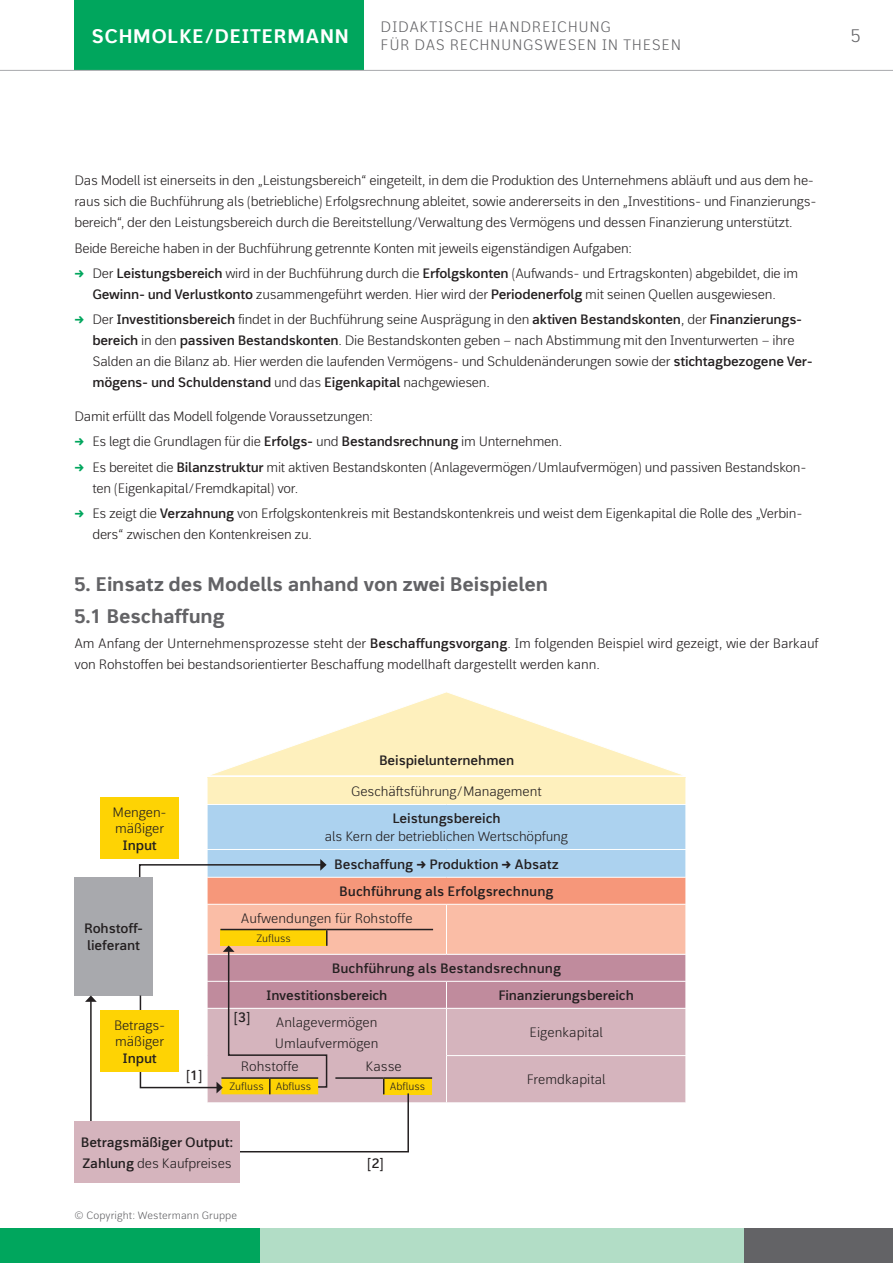
<style>
.page{position:relative;width:893px;height:1263px;background:#fff}
.page>*{position:absolute;margin:0;border:0;box-sizing:border-box;transform-origin:0 0}
.t1{font:700 19.5px/31.2px "bs Thomas Sans 1";letter-spacing:-.01em;color:#636366}
.t2{font:700 19.5px "bs Thomas Sans 1";letter-spacing:.01em;color:#fff}
.t3{font:300 18px "bs Thomas Sans 1";color:#636366}
.t4{font:300 15px/18px "bs Thomas Sans 1";letter-spacing:.04em;color:#636366}
.t5{font:300 13.5px/21px "bs Thomas Sans 1";letter-spacing:-.02em;color:#231f20}
.t6{font:600 13.5px/27.5px "bs Thomas Sans 1";letter-spacing:-.01em;color:#231f20}
.t7{font:300 13.5px/21px "bs Thomas Sans 1";color:#231f20}
.t8{font:300 10.5px "bs Thomas Sans 1";color:#231f20}
.t9{font:300 10.5px "bs Thomas Sans 1";letter-spacing:.01em;color:#636366}
.s1{font-weight:600}
.s2{font-weight:300}
</style>
<div class="page">
<div style="left:744px;top:1228px;width:149px;height:35px;background:#636366"></div>
<div style="left:74px;top:0;width:290px;height:70px;background:#00a65d"></div>
<hr style="left:0;top:70px;width:893px;height:1px;background:#a8a9ad">
<div style="left:259px;top:1228px;width:485px;height:35px;background:#b2ddc6"></div>
<div style="left:0;top:1228px;width:259px;height:35px;background:#00a65d"></div>
<div style="left:410px;top:1094px;width:276px;height:8px;background:#d5b4bd"></div>
<hr style="left:446px;top:1056px;width:1px;height:46px;background:#fff">
<div style="left:74px;top:877px;width:79px;height:118px;background:#a8a9ad"></div>
<div style="left:100px;top:798px;width:79px;height:61px;background:#fed304"></div>
<svg style="left:89px;top:1002px;width:321px;height:151px"></svg>
<svg style="left:85px;top:995px;width:12px;height:7px"></svg>
<div style="left:74px;top:1122px;width:166px;height:61px;background:#d5b4bd"></div>
<svg style="left:138px;top:692px;width:548px;height:402px"></svg>
<p class="t4" style="left:381px;top:18px;width:302px">DIDAKTISCHE HANDREICHUNG<br>FÜR DAS RECHNUNGSWESEN IN THESEN</p>
<h1 class="t2" style="left:92px;top:23px;width:259px">SCHMOLKE/DEITERMANN</h1>
<h2 class="t3" style="left:850px;top:24px;width:12px">5</h2>
<p class="t5" style="left:74px;top:171px;width:744px">Das Modell ist einerseits in den „Leistungsbereich“ eingeteilt, in dem die Produktion des Unternehmens abläuft und aus dem he&shy;raus sich die Buchführung als (betriebliche) Erfolgsrechnung ableitet, sowie andererseits in den „Investitions- und Finanzierungs&shy;bereich“, der den Leistungsbereich durch die Bereitstellung/Verwaltung des Vermögens und dessen Finanzierung unterstützt.</p>
<p class="t5" style="left:92px;top:236px;width:707px;line-height:25.2px;text-indent:-18px">Beide Bereiche haben in der Buchführung getrennte Konten mit jeweils eigenständigen Aufgaben:<br>Der <span class="s1">Leistungsbereich</span> wird in der Buchführung durch die <span class="s1">Erfolgskonten</span> (Aufwands- und Ertragskonten) abgebildet, die im</p>
<p class="t5" style="left:92px;top:283px;width:711px;line-height:25.2px"><span class="s1">Gewinn- und Verlustkonto</span> zusammengeführt werden. Hier wird der <span class="s1">Periodenerfolg</span> mit seinen Quellen ausgewiesen.<br>Der <span class="s1">Investitionsbereich</span> findet in der Buchführung seine Ausprägung in den <span class="s1">aktiven Bestandskonten</span>, der <span class="s1">Finanzierungs-</span></p>
<p class="t5" style="left:92px;top:331px;width:722px"><span class="s1">bereich</span> in den <span class="s1">passiven Bestandskonten</span>. Die Bestandskonten geben – nach Abstimmung mit den Inventurwerten – ihre<br>Salden an die Bilanz ab. Hier werden die laufenden Vermögens- und Schuldenänderungen sowie der <span class="s1">stichtagbezogene Ver&shy;mögens- und Schuldenstand</span> und das <span class="s1">Eigenkapital</span> nachgewiesen.</p>
<p class="t5" style="left:92px;top:405px;width:716px;line-height:25.2px;text-indent:-18px">Damit erfüllt das Modell folgende Voraussetzungen:<br>Es legt die Grundlagen für die <span class="s1">Erfolgs-</span> und <span class="s1">Bestandsrechnung</span> im Unternehmen.<br>Es bereitet die <span class="s1">Bilanzstruktur</span> mit aktiven Bestandskonten (Anlagevermögen/Umlaufvermögen) und passiven Bestandskon-</p>
<p class="t5" style="left:92px;top:476px;width:712px;line-height:25.2px">ten (Eigenkapital/Fremdkapital) vor.<br>Es zeigt die <span class="s1">Verzahnung</span> von Erfolgskontenkreis mit Bestandskontenkreis und weist dem Eigenkapital die Rolle des „Verbin-</p>
<p class="t5" style="left:92px;top:524px;width:221px">ders“ zwischen den Kontenkreisen zu.</p>
<h1 class="t1" style="left:74px;top:570px;width:475px">5. Einsatz des Modells anhand von zwei Beispielen<br>5.1 Beschaffung</h1>
<p class="t5" style="left:74px;top:633px;width:746px">Am Anfang der Unternehmensprozesse steht der <span class="s1">Beschaffungsvorgang</span>. Im folgenden Beispiel wird gezeigt, wie der Barkauf von Rohstoffen bei bestandsorientierter Beschaffung modellhaft dargestellt werden kann.</p>
<p class="t5" style="left:113px;top:805px;width:56px;line-height:16.5px">Mengen&shy;mäßiger</p>
<p class="t6" style="left:122px;top:832px;width:36px">Input</p>
<p class="t6" style="left:84px;top:921px;width:61px;line-height:16.5px">Rohstoff&shy;lieferant</p>
<p class="t5" style="left:114px;top:1017px;width:53px;line-height:16.5px">Betrags&shy;mäßiger</p>
<p class="t6" style="left:122px;top:1045px;width:36px">Input</p>
<p class="t6" style="left:186px;top:1063px;width:18px">[1]</p>
<p class="t6" style="left:379px;top:748px;width:137px">Beispielunternehmen</p>
<p class="t5" style="left:351px;top:782px;width:192px">Geschäftsführung/Management</p>
<p class="t6" style="left:392px;top:806px;width:110px">Leistungsbereich</p>
<p class="t6" style="left:325px;top:824px;width:245px;text-align:center"><span class="s2">als Kern der betrieblichen Wertschöpfung<br></span>Beschaffung → Produktion → Absatz<br>Buchführung als Erfolgsrechnung</p>
<p class="t7" style="left:241px;top:908px;width:173px">Aufwendungen für Rohstoffe</p>
<p class="t8" style="left:256px;top:931px;width:36px">Zufluss</p>
<p class="t6" style="left:266px;top:956px;width:297px;line-height:27px;text-indent:66px">Buchführung als Bestandsrechnung<br>Investitionsbereich</p>
<p class="t6" style="left:498px;top:982px;width:137px">Finanzierungsbereich</p>
<p class="t6" style="left:234px;top:1005px;width:18px">[3]</p>
<p class="t7" style="left:275px;top:1012px;width:105px">Anlagevermögen<br>Umlaufvermögen</p>
<p class="t7" style="left:241px;top:1057px;width:59px">Rohstoffe</p>
<p class="t8" style="left:229px;top:1080px;width:83px">Zufluss Abfluss</p>
<p class="t5" style="left:366px;top:1057px;width:38px">Kasse</p>
<p class="t8" style="left:390px;top:1080px;width:37px">Abfluss</p>
<p class="t7" style="left:529px;top:1023px;width:75px">Eigenkapital</p>
<p class="t7" style="left:527px;top:1070px;width:80px">Fremdkapital</p>
<p class="t6" style="left:81px;top:1133px;width:154px;line-height:20.7px">Betragsmäßiger Output:<br>Zahlung <span class="s2">des Kaufpreises</span></p>
<p class="t9" style="left:74px;top:1208px;width:164px">© Copyright: Westermann Gruppe</p>
<p class="t6" style="left:367px;top:1150px;width:18px">[2]</p>
</div>
